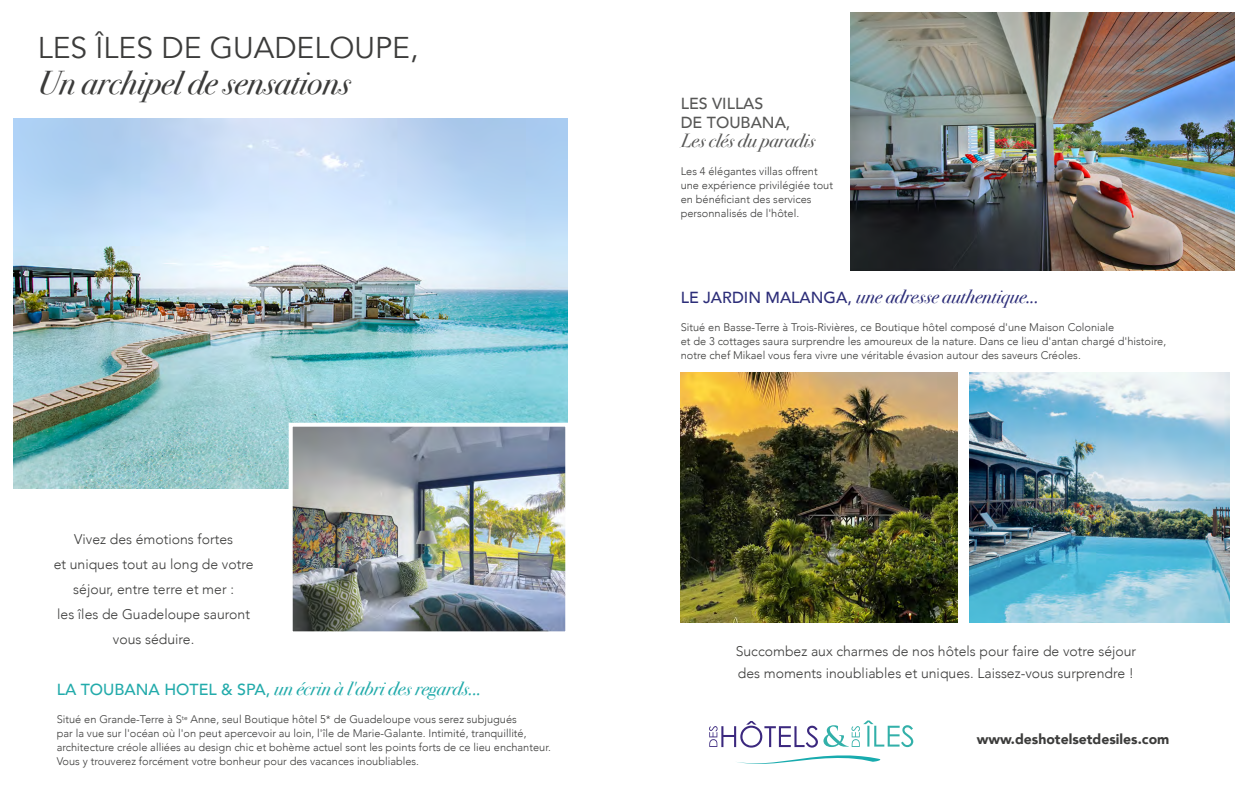
<style>
.page{position:relative;width:1248px;height:808px;background:#fff}
.page>*{position:absolute;margin:0;border:0;box-sizing:border-box;transform-origin:0 0}
.t1{font:italic 33px "Bodoni Svty Two ITCTT";color:#3c3c3b}
.t2{font:30px "Avenir";color:#3c3c3b}
.t3{font:italic 19px "Bodoni Svty Two ITCTT";color:#23abab}
.t4{font:italic 19px "Bodoni Svty Two ITCTT";color:#2d2e79}
.t5{font:italic 19px "Bodoni Svty Two ITCTT";color:#575756}
.t6{font:500 16px/19px "Avenir";color:#575756}
.t7{font:300 14px/25px "Avenir";color:#3c3c3b;text-align:center}
.t8{font:900 14px "Avenir";color:#3c3c3b}
.t9{font:300 11px/14px "Avenir";color:#3c3c3b}
.s1{font-family:"Avenir";font-weight:500;font-style:normal;font-size:16px}
</style>
<div class="page">
<svg style="left:709px;top:721px;width:108px;height:26px"></svg>
<svg style="left:823px;top:720px;width:90px;height:27px"></svg>
<svg style="left:737px;top:755px;width:143px;height:9px"></svg>
<img style="left:14px;top:119px;width:553px;height:370px">
<img style="left:680px;top:373px;width:277px;height:249px">
<img style="left:969px;top:373px;width:260px;height:249px">
<img style="left:850px;top:12px;width:384px;height:258px">
<img style="left:294px;top:428px;width:270px;height:202px">
<div style="left:289px;top:423px;width:280px;height:212px;border:4px solid #fff"></div>
<h2 class="t2" style="left:38px;top:30px;width:382px">LES ÎLES DE GUADELOUPE,</h2>
<h1 class="t1" style="left:38px;top:54px;width:314px">Un archipel de sensations</h1>
<p class="t7" style="left:54px;top:526px;width:201px">Vivez des émotions fortes<br>et uniques tout au long de votre séjour, entre terre et mer :<br>les îles de Guadeloupe sauront vous séduire.</p>
<h3 class="t3" style="left:57px;top:672px;width:426px"><span class="s1">LA TOUBANA HOTEL &amp; SPA,</span> un écrin à l'abri des regards...</h3>
<p class="t9" style="left:57px;top:712px;width:495px">Situé en Grande-Terre à S<sup>te</sup> Anne, seul Boutique hôtel 5* de Guadeloupe vous serez subjugués<br>par la vue sur l'océan où l'on peut apercevoir au loin, l'île de Marie-Galante. Intimité, tranquillité, architecture créole alliées au design chic et bohème actuel sont les points forts de ce lieu enchanteur.<br>Vous y trouverez forcément votre bonheur pour des vacances inoubliables.</p>
<h3 class="t6" style="left:680px;top:93px;width:111px">LES VILLAS<br>DE TOUBANA,</h3>
<h3 class="t5" style="left:680px;top:124px;width:136px">Les clés du paradis</h3>
<p class="t9" style="left:680px;top:164px;width:154px">Les 4 élégantes villas offrent une expérience privilégiée tout en bénéficiant des services personnalisés de l'hôtel.</p>
<h3 class="t4" style="left:680px;top:279px;width:360px"><span class="s1">LE JARDIN MALANGA,</span> une adresse authentique...</h3>
<p class="t9" style="left:680px;top:320px;width:487px">Situé en Basse-Terre à Trois-Rivières, ce Boutique hôtel composé d'une Maison Coloniale<br>et de 3 cottages saura surprendre les amoureux de la nature. Dans ce lieu d'antan chargé d'histoire, notre chef Mikael vous fera vivre une véritable évasion autour des saveurs Créoles.</p>
<p class="t7" style="left:735px;top:640px;width:402px;line-height:22px;text-align:left">Succombez aux charmes de nos hôtels pour faire de votre séjour des moments inoubliables et uniques. Laissez-vous surprendre !</p>
<p class="t8" style="left:976px;top:727px;width:194px">www.deshotelsetdesiles.com</p>
</div>
